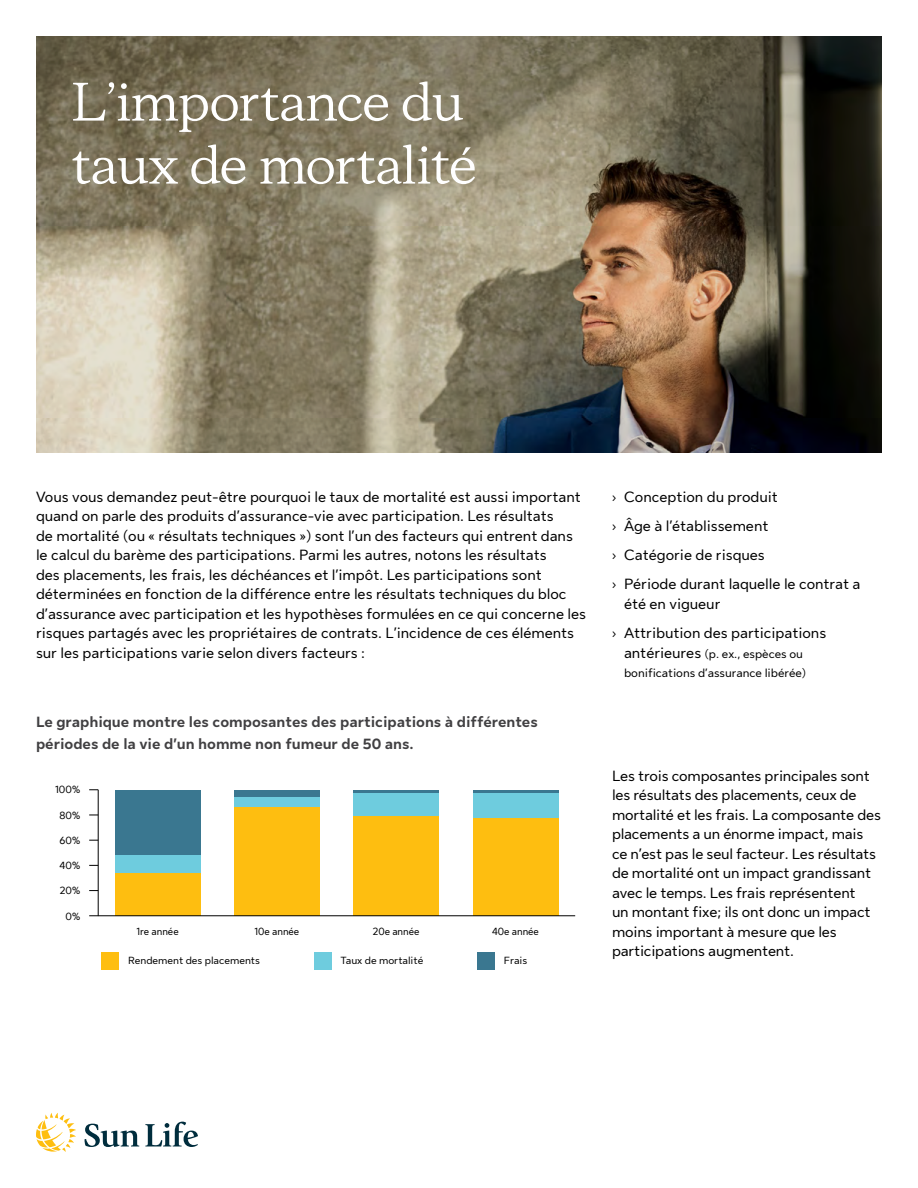
<style>
.page{position:relative;width:918px;height:1188px;background:#fff}
.page>*{position:absolute;margin:0;border:0;box-sizing:border-box;transform-origin:0 0}
.t1{font:54px/63px "Sun Life New Display";color:#fff}
.t2{font:15px/19.5px "Sun Life New Text";color:#000}
.t3{font:700 15px/22.5px "Sun Life New Text";color:#414042}
.t4{font:12px/19.5px "Sun Life New Text";color:#000}
.t5{font:10.5px "Sun Life New Text";color:#000}
.t6{font:10.5px "Sun Life New Text";color:#000;scale:.95 1}
.s1{font-family:"Sun Life Sans";font-weight:300}
.s2{font-size:15px}
</style>
<div class="page">
<svg style="left:36px;top:36px;width:846px;height:416px;background:#7c735e"></svg>
<div style="left:115px;top:790px;width:86px;height:65px;background:#3a7790"></div>
<div style="left:234px;top:790px;width:86px;height:7px;background:#3a7790"></div>
<svg style="left:353px;top:790px;width:86px;height:4px"></svg>
<svg style="left:473px;top:790px;width:85px;height:4px"></svg>
<div style="left:115px;top:855px;width:86px;height:18px;background:#6eccde"></div>
<div style="left:234px;top:797px;width:86px;height:10px;background:#6eccde"></div>
<div style="left:353px;top:794px;width:86px;height:22px;background:#6eccde"></div>
<div style="left:473px;top:794px;width:85px;height:25px;background:#6eccde"></div>
<div style="left:115px;top:873px;width:86px;height:43px;background:#febe10"></div>
<div style="left:234px;top:807px;width:86px;height:109px;background:#febe10"></div>
<div style="left:353px;top:816px;width:86px;height:100px;background:#febe10"></div>
<div style="left:473px;top:819px;width:85px;height:97px;background:#febe10"></div>
<hr style="left:98px;top:916px;width:477px;height:1px;background:#000">
<hr style="left:98px;top:790px;width:1px;height:126px;background:#000">
<div style="left:101px;top:952px;width:18px;height:18px;background:#febe10"></div>
<div style="left:314px;top:952px;width:18px;height:18px;background:#6eccde"></div>
<div style="left:477px;top:952px;width:18px;height:18px;background:#3a7790"></div>
<svg style="left:85px;top:1124px;width:54px;height:23px"></svg>
<svg style="left:145px;top:1122px;width:53px;height:25px"></svg>
<svg style="left:36px;top:1113px;width:40px;height:39px"></svg>
<h1 class="t1" style="left:72px;top:68px;width:406px">L’importance du taux de mortalité</h1>
<p class="t2" style="left:36px;top:486px;width:552px">Vous vous demandez peut-être pourquoi le taux de mortalité est aussi important quand on parle des produits d’assurance-vie avec participation. Les résultats<br>de mortalité (ou « résultats techniques ») sont l’un des facteurs qui entrent dans le calcul du barème des participations. Parmi les autres, notons les résultats<br>des placements, les frais, les déchéances et l’impôt. Les participations sont déterminées en fonction de la différence entre les résultats techniques du bloc d’assurance avec participation et les hypothèses formulées en ce qui concerne les risques partagés avec les propriétaires de contrats. L’incidence de ces éléments sur les participations varie selon divers facteurs :</p>
<p class="t2" style="left:612px;top:481px;width:250px;line-height:29.2px"><span class="s1">›</span> Conception du produit<br><span class="s1">›</span> Âge à l’établissement<br><span class="s1">›</span> Catégorie de risques<br><span class="s1">›</span> Période durant laquelle le contrat a</p>
<p class="t2" style="left:612px;top:588px;width:216px;line-height:29.2px;text-indent:12px">été en vigueur<br><span class="s1">›</span> Attribution des participations</p>
<p class="t4" style="left:624px;top:643px;width:184px"><span class="s2">antérieures</span> (p. ex., espèces ou bonifications d’assurance libérée)</p>
<p class="t3" style="left:36px;top:709px;width:503px">Le graphique montre les composantes des participations à différentes périodes de la vie d’un homme non fumeur de 50 ans.</p>
<p class="t5" style="left:55px;top:782px;width:27px">100%</p>
<p class="t5" style="left:59px;top:808px;width:22px">80%</p>
<p class="t5" style="left:60px;top:833px;width:22px">60%</p>
<p class="t5" style="left:60px;top:858px;width:22px">40%</p>
<p class="t5" style="left:60px;top:883px;width:22px">20%</p>
<p class="t5" style="left:65px;top:909px;width:16px">0%</p>
<p class="t6" style="left:137px;top:924px;width:46px">1re année</p>
<p class="t6" style="left:255px;top:924px;width:49px">10e année</p>
<p class="t6" style="left:373px;top:924px;width:50px">20e année</p>
<p class="t6" style="left:492px;top:924px;width:51px">40e année</p>
<p class="t5" style="left:128px;top:953px;width:133px">Rendement des placements</p>
<p class="t5" style="left:341px;top:953px;width:84px">Taux de mortalité</p>
<p class="t5" style="left:504px;top:953px;width:25px">Frais</p>
<p class="t2" style="left:612px;top:765px;width:270px">Les trois composantes principales sont les résultats des placements, ceux de mortalité et les frais. La composante des placements a un énorme impact, mais ce n’est pas le seul facteur. Les résultats de mortalité ont un impact grandissant avec le temps. Les frais représentent<br>un montant fixe; ils ont donc un impact moins important à mesure que les participations augmentent.</p>
</div>
